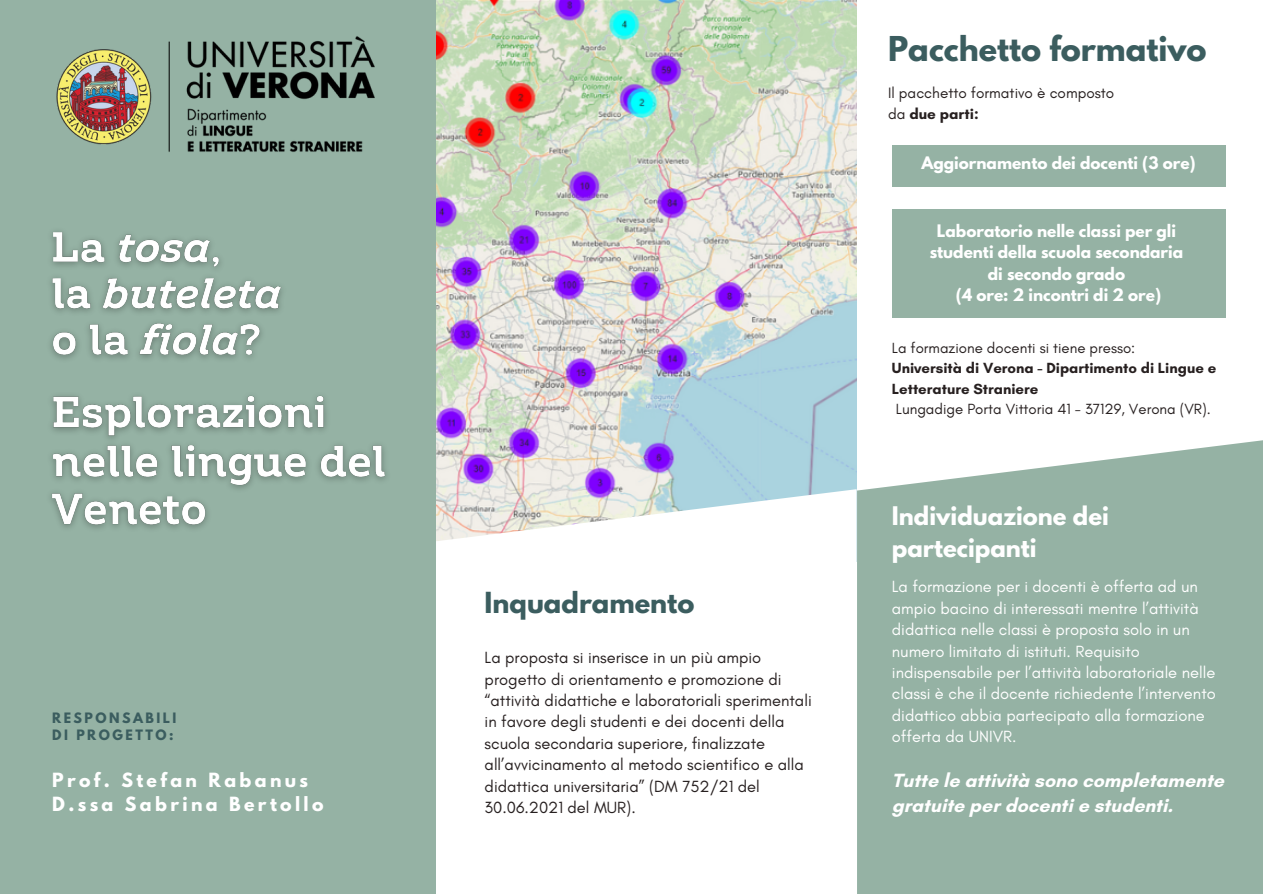
<style>
.page{position:relative;width:1263px;height:894px;background:#fff}
.page>*{position:absolute;margin:0;border:0;box-sizing:border-box;transform-origin:0 0}
.t1{font:700 30.3px "League Spartan";color:#3b5d5f}
.t2{font:700 25.65px "League Spartan";color:#3b5d5f}
.t3{font:700 22.65px/31.5px "League Spartan";color:#fff}
.t4{font:700 19.5px/24.8px "Glacial Indifference";color:#fff}
.t5{font:700 17.4px "League Spartan";letter-spacing:.195em;color:#fff}
.t6{font:16.5px/21.3px "Glacial Indifference";color:#fff}
.t7{font:16.5px/21.3px "Glacial Indifference";color:#272020}
.t8{font:700 15.3px "League Spartan";color:#fff}
.t9{font:15.3px "Glacial Indifference";color:#272020}
.t10{font:700 15.3px "Glacial Indifference";color:#272020}
.t11{font:15px "Glacial Indifference";color:#272020}
.t12{font:700 15px/20.2px "Glacial Indifference";color:#272020}
.t13{font:700 12.75px "League Spartan";letter-spacing:.195em;color:#3b5d5f}
.s1{font-weight:400}
</style>
<div class="page">
<div style="left:0;top:0;width:436px;height:893px;background:#95b2a4"></div>
<img style="left:436px;top:0;width:421px;height:489px">
<div style="left:857px;top:489px;width:406px;height:404px;background:#95b2a4"></div>
<img style="left:56px;top:36px;width:319px;height:116px">
<svg style="left:870px;top:145px;width:393px;height:344px"></svg>
<div style="left:892px;top:145px;width:333px;height:41px;background:#95b2a4"></div>
<div style="left:892px;top:209px;width:333px;height:108px;background:#95b2a4"></div>
<svg style="left:436px;top:489px;width:421px;height:73px"></svg>
<img style="left:50px;top:231px;width:232px;height:128px">
<img style="left:51px;top:395px;width:335px;height:134px">
<p class="t13" style="left:52px;top:710px;width:126px">RESPONSABILI</p>
<p class="t13" style="left:52px;top:728px;width:123px">DI PROGETTO:</p>
<p class="t5" style="left:52px;top:770px;width:257px">Prof. Stefan Rabanus</p>
<p class="t5" style="left:52px;top:794px;width:273px">D.ssa Sabrina Bertollo</p>
<p class="t2" style="left:485px;top:590px;width:211px">Inquadramento</p>
<p class="t7" style="left:485px;top:646px;width:329px">La proposta si inserisce in un più ampio progetto di orientamento e promozione di “attività didattiche e laboratoriali sperimentali in favore degli studenti e dei docenti della scuola secondaria superiore, finalizzate all’avvicinamento al metodo scientifico e alla didattica universitaria” (DM 752/21 del 30.06.2021 del MUR).</p>
<p class="t1" style="left:888px;top:34px;width:320px">Pacchetto formativo</p>
<p class="t9" style="left:888px;top:83px;width:228px">Il pacchetto formativo è composto</p>
<p class="t10" style="left:888px;top:104px;width:92px"><span class="s1">da</span> due parti:</p>
<p class="t8" style="left:921px;top:155px;width:276px">Aggiornamento dei docenti (3 ore)</p>
<p class="t8" style="left:937px;top:223px;width:241px">Laboratorio nelle classi per gli</p>
<p class="t8" style="left:930px;top:244px;width:255px">studenti della scuola secondaria</p>
<p class="t8" style="left:988px;top:266px;width:139px">di secondo grado</p>
<p class="t8" style="left:956px;top:287px;width:207px">(4 ore: 2 incontri di 2 ore)</p>
<p class="t11" style="left:892px;top:339px;width:245px">La formazione docenti si tiene presso:</p>
<p class="t12" style="left:892px;top:358px;width:326px">Università di Verona - Dipartimento di Lingue e<br>Letterature Straniere</p>
<p class="t11" style="left:896px;top:399px;width:316px">Lungadige Porta Vittoria 41 - 37129, Verona (VR).</p>
<p class="t3" style="left:892px;top:503px;width:218px">Individuazione dei partecipanti</p>
<p class="t6" style="left:892px;top:576px;width:325px">La formazione per i docenti è offerta ad un ampio bacino di interessati mentre l’attività didattica nelle classi è proposta solo in un numero limitato di istituti. Requisito indispensabile per l’attività laboratoriale nelle classi è che il docente richiedente l’intervento didattico abbia partecipato alla formazione offerta da UNIVR.</p>
<p class="t4" style="left:892px;top:767px;width:334px">Tutte le attività sono completamente gratuite per docenti e studenti.</p>
</div>
